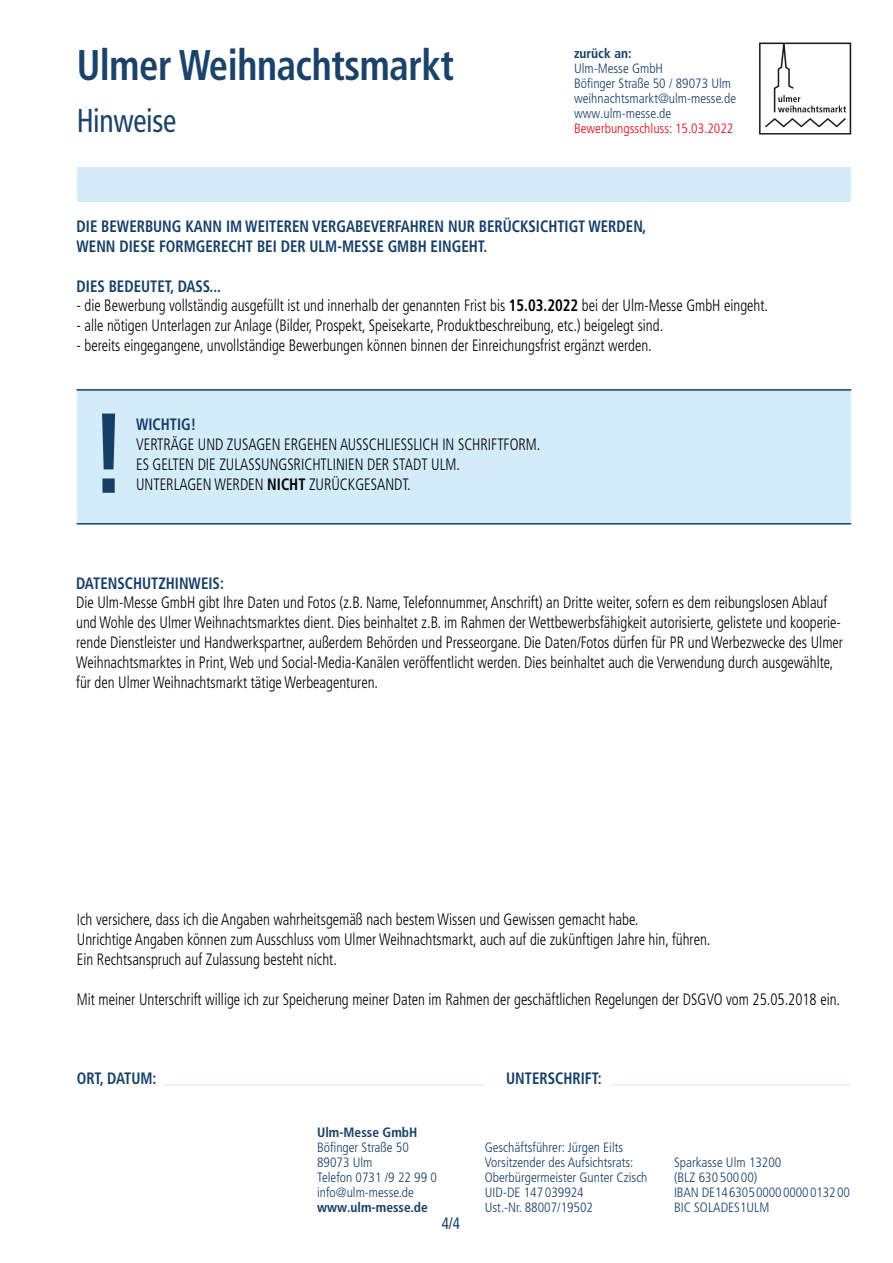
<style>
.page{position:relative;width:893px;height:1263px;background:#fff}
.page>*{position:absolute;margin:0;border:0;box-sizing:border-box;transform-origin:0 0}
.t1{font:700 condensed 42.9px "Frutiger LT Pro";letter-spacing:-.01em;color:#163f67;scale:.9 1}
.t2{font:condensed 33px "Frutiger LT Pro";letter-spacing:-.01em;color:#163f67;scale:.9 1}
.t3{font:300 condensed 16.5px/19.8px "Frutiger LT Pro";color:#000;scale:.9 1}
.t4{font:700 condensed 16.5px/19.8px "Frutiger LT Pro";color:#163f67;scale:.9 1}
.t5{font:condensed 16.5px "Frutiger LT Pro";color:#163f67;scale:.9 1}
.t6{font:300 condensed 13.5px/15px "Frutiger LT Pro";color:#163f67}
.t7{font:700 condensed 13.5px "Frutiger LT Pro";color:#163f67}
.t8{font:300 condensed 13.5px "Frutiger LT Pro";color:#e30613}
.s1{font-weight:700}
</style>
<div class="page">
<div style="left:77px;top:391px;width:773px;height:132px;background:#d2ecf9"></div>
<svg style="left:759px;top:43px;width:92px;height:92px"></svg>
<div style="left:77px;top:167px;width:773px;height:35px;background:#d2ecf9"></div>
<svg style="left:102px;top:414px;width:13px;height:79px"></svg>
<hr style="left:77px;top:389px;width:774px;height:2px;background:#163f67">
<hr style="left:165px;top:1084px;width:319px;height:1px;background:#d2ecf9">
<hr style="left:611px;top:1084px;width:239px;height:1px;background:#d2ecf9">
<hr style="left:77px;top:523px;width:774px;height:1px;background:#163f67">
<h1 class="t1" style="left:77px;top:40px;width:421px">Ulmer Weihnachtsmarkt</h1>
<h2 class="t2" style="left:77px;top:102px;width:112px">Hinweise</h2>
<p class="t7" style="left:574px;top:45px;width:59px">zurück an:</p>
<p class="t6" style="left:574px;top:61px;width:164px">Ulm-Messe GmbH<br>Böfinger Straße 50 / 89073 Ulm weihnachtsmarkt@ulm-messe.de www.ulm-messe.de</p>
<p class="t8" style="left:574px;top:120px;width:161px">Bewerbungsschluss: 15.03.2022</p>
<p class="t4" style="left:77px;top:217px;width:635px">DIE BEWERBUNG KANN IM WEITEREN VERGABEVERFAHREN NUR BERÜCKSICHTIGT WERDEN,<br>WENN DIESE FORMGERECHT BEI DER ULM-MESSE GMBH EINGEHT.</p>
<p class="t4" style="left:77px;top:276px;width:162px">DIES BEDEUTET, DASS...</p>
<p class="t3" style="left:77px;top:296px;width:770px">- die Bewerbung vollständig ausgefüllt ist und innerhalb der genannten Frist bis <span class="s1">15.03.2022</span> bei der Ulm-Messe GmbH eingeht.</p>
<p class="t3" style="left:77px;top:316px;width:653px">- alle nötigen Unterlagen zur Anlage (Bilder, Prospekt, Speisekarte, Produktbeschreibung, etc.) beigelegt sind.</p>
<p class="t3" style="left:77px;top:336px;width:641px">- bereits eingegangene, unvollständige Bewerbungen können binnen der Einreichungsfrist ergänzt werden.</p>
<p class="t4" style="left:136px;top:415px;width:68px">WICHTIG!</p>
<p class="t3" style="left:136px;top:435px;width:451px">VERTRÄGE UND ZUSAGEN ERGEHEN AUSSCHLIESSLICH IN SCHRIFTFORM.<br>ES GELTEN DIE ZULASSUNGSRICHTLINIEN DER STADT ULM.<br>UNTERLAGEN WERDEN <span class="s1">NICHT</span> ZURÜCKGESANDT.</p>
<p class="t4" style="left:76px;top:573px;width:166px">DATENSCHUTZHINWEIS:</p>
<p class="t3" style="left:76px;top:593px;width:853px">Die Ulm-Messe GmbH gibt Ihre Daten und Fotos (z.B. Name, Telefonnummer, Anschrift) an Dritte weiter, sofern es dem reibungslosen Ablauf und Wohle des Ulmer Weihnachtsmarktes dient. Dies beinhaltet z.B. im Rahmen der Wettbewerbsfähigkeit autorisierte, gelistete und kooperie&shy;rende Dienstleister und Handwerkspartner, außerdem Behörden und Presseorgane. Die Daten/Fotos dürfen für PR und Werbezwecke des Ulmer Weihnachtsmarktes in Print, Web und Social-Media-Kanälen veröffentlicht werden. Dies beinhaltet auch die Verwendung durch ausgewählte, für den Ulmer Weihnachtsmarkt tätige Werbeagenturen.</p>
<p class="t3" style="left:77px;top:910px;width:706px">Ich versichere, dass ich die Angaben wahrheitsgemäß nach bestem Wissen und Gewissen gemacht habe.<br>Unrichtige Angaben können zum Ausschluss vom Ulmer Weihnachtsmarkt, auch auf die zukünftigen Jahre hin, führen.<br>Ein Rechtsanspruch auf Zulassung besteht nicht.</p>
<p class="t3" style="left:77px;top:989px;width:850px">Mit meiner Unterschrift willige ich zur Speicherung meiner Daten im Rahmen der geschäftlichen Regelungen der DSGVO vom 25.05.2018 ein.</p>
<p class="t4" style="left:77px;top:1068px;width:90px">ORT, DATUM:</p>
<p class="t4" style="left:506px;top:1068px;width:108px">UNTERSCHRIFT:</p>
<p class="t7" style="left:317px;top:1124px;width:102px">Ulm-Messe GmbH</p>
<p class="t6" style="left:317px;top:1140px;width:121px">Böfinger Straße 50<br>89073 Ulm<br>Telefon 0731 /9 22 99 0 info@ulm-messe.de</p>
<p class="t7" style="left:317px;top:1199px;width:112px">www.ulm-messe.de</p>
<p class="t5" style="left:442px;top:1214px;width:22px">4/4</p>
<p class="t6" style="left:485px;top:1140px;width:164px">Geschäftsführer: Jürgen Eilts<br>Vorsitzender des Aufsichtsrats:<br>Oberbürgermeister Gunter Czisch<br>UID-DE 147 039924<br>Ust.-Nr. 88007/19502</p>
<p class="t6" style="left:674px;top:1155px;width:177px">Sparkasse Ulm 13200<br>(BLZ 630 500 00)<br>IBAN DE14630500000000013200<br>BIC SOLADES1ULM</p>
</div>
